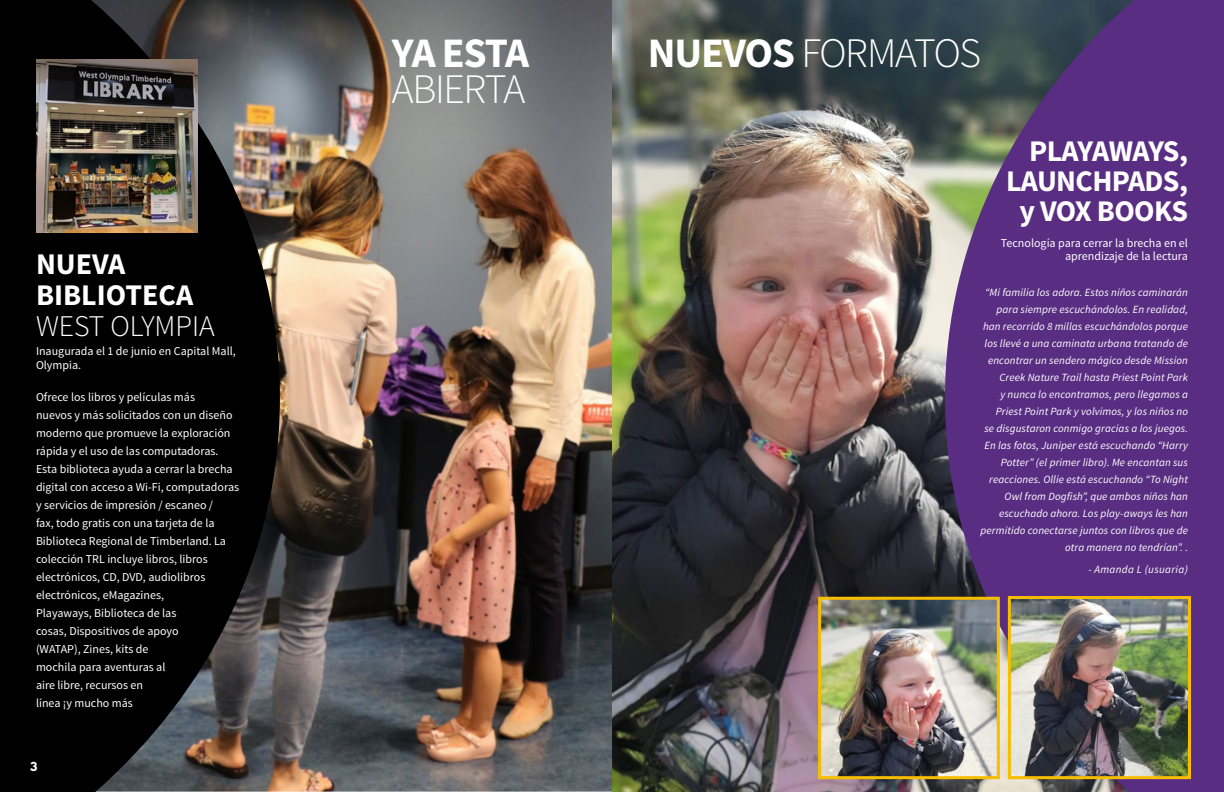
<style>
.page{position:relative;width:1224px;height:792px;background:#fff}
.page>*{position:absolute;margin:0;border:0;box-sizing:border-box;transform-origin:0 0}
.t1{font:300 42px "Source Sans Pro";letter-spacing:-.03em;color:#fff}
.t2{font:700 42px "Source Sans Pro";letter-spacing:-.05em;color:#fff}
.t3{font:700 30px/30px "Source Sans Pro";letter-spacing:-.02em;color:#fff;text-align:right}
.t4{font:700 30px/31px "Source Sans Pro";color:#fff}
.t5{font:300 30px "Source Sans Pro";color:#fff}
.t6{font:12px/18px "Source Sans Pro";color:#fff}
.t7{font:italic 11px/17px "Source Sans Pro";letter-spacing:.01em;color:#fff;text-align:right}
.t8{font:italic 11px "Source Sans Pro";letter-spacing:.03em;color:#fff}
.t9{font:700 11px "League Spartan";color:#fff}
.s1{font-weight:700}
</style>
<div class="page">
<img style="left:280px;top:0;width:665px;height:792px">
<svg style="left:0;top:0;width:280px;height:792px;background:#151414"></svg>
<img style="left:36px;top:59px;width:162px;height:174px">
<svg style="left:945px;top:0;width:279px;height:792px;background:#59367c"></svg>
<img style="left:817px;top:595px;width:375px;height:186px">
<h2 class="t4" style="left:36px;top:249px;width:159px">NUEVA<br>BIBLIOTECA</h2>
<h2 class="t5" style="left:36px;top:308px;width:180px">WEST OLYMPIA</h2>
<p class="t6" style="left:36px;top:344px;width:201px;line-height:14.4px">Inaugurada el 1 de junio en Capital Mall,<br>Olympia.</p>
<p class="t6" style="left:36px;top:389px;width:205px">Ofrece los libros y películas más<br>nuevos y más solicitados con un diseño moderno que promueve la exploración rápida y el uso de las computadoras.<br>Esta biblioteca ayuda a cerrar la brecha digital con acceso a Wi-Fi, computadoras y servicios de impresión / escaneo /<br>fax, todo gratis con una tarjeta de la<br>Biblioteca Regional de Timberland. La colección TRL incluye libros, libros electrónicos, CD, DVD, audiolibros electrónicos, eMagazines,<br>Playaways, Biblioteca de las<br>cosas, Dispositivos de apoyo<br>(WATAP), Zines, kits de<br>mochila para aventuras al<br>aire libre, recursos en<br>línea ¡y mucho más</p>
<p class="t9" style="left:30px;top:758px;width:9px">3</p>
<h1 class="t2" style="left:392px;top:26px;width:139px">YA ESTA</h1>
<h1 class="t1" style="left:392px;top:64px;width:135px">ABIERTA</h1>
<h1 class="t1" style="left:648px;top:28px;width:335px"><span class="s1">NUEVOS</span> FORMATOS</h1>
<h2 class="t3" style="left:1006px;top:137px;width:183px">PLAYAWAYS,<br>LAUNCHPADS, y VOX BOOKS</h2>
<p class="t6" style="left:1001px;top:237px;width:189px;line-height:13px;text-align:right">Tecnología para cerrar la brecha en el aprendizaje de la lectura</p>
<p class="t7" style="left:981px;top:284px;width:209px">“Mi familia los adora. Estos niños caminarán para siempre escuchándolos. En realidad, han recorrido 8 millas escuchándolos porque los llevé a una caminata urbana tratando de encontrar un sendero mágico desde Mission Creek Nature Trail hasta Priest Point Park<br>y nunca lo encontramos, pero llegamos a Priest Point Park y volvimos, y los niños no<br>se disgustaron conmigo gracias a los juegos.<br>En las fotos, Juniper está escuchando “Harry Potter” (el primer libro). Me encantan sus reacciones. Ollie está escuchando “To Night Owl from Dogfish”, que ambos niños han escuchado ahora. Los play-aways les han permitido conectarse juntos con libros que de otra manera no tendrían”. .</p>
<p class="t8" style="left:1089px;top:562px;width:101px">- Amanda L (usuaria)</p>
</div>
